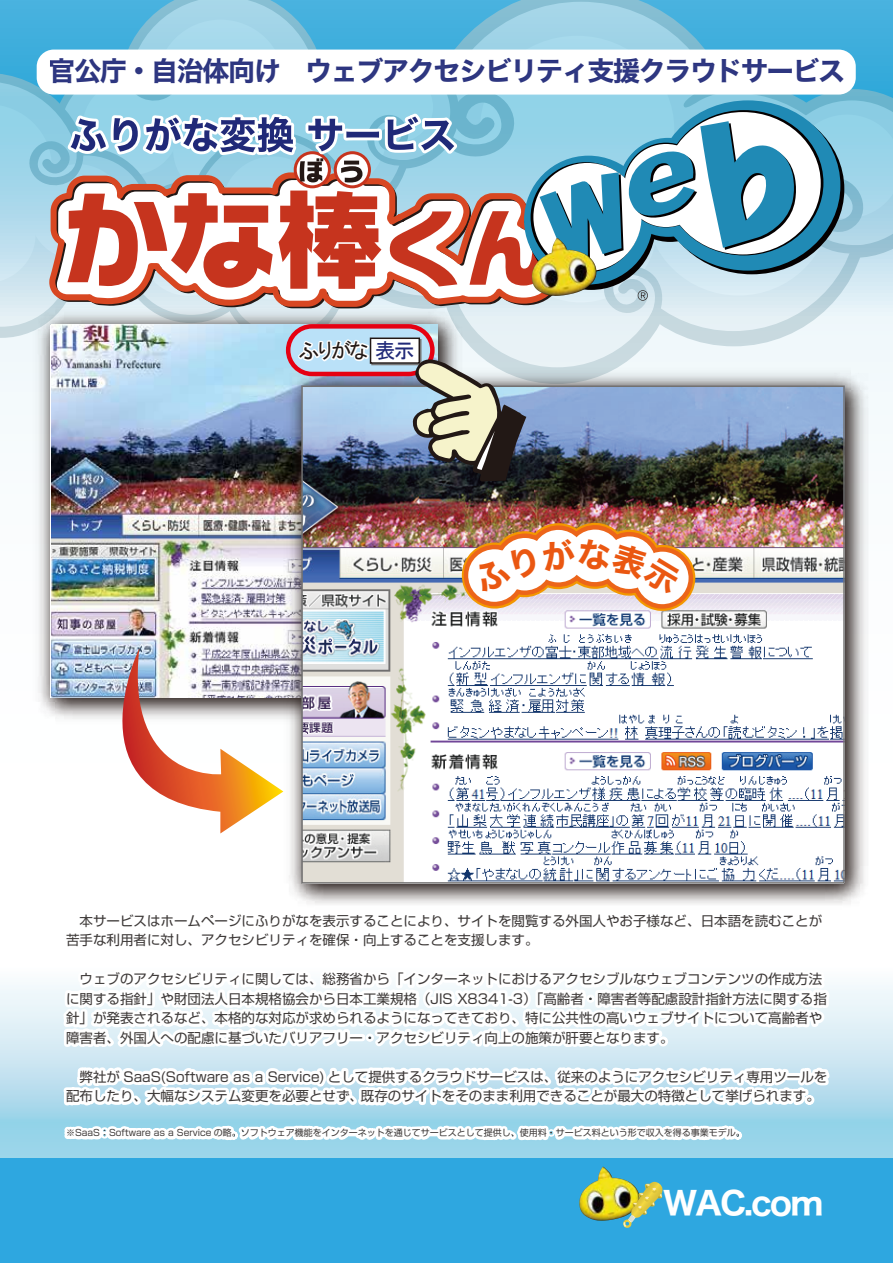
<style>
.page{position:relative;width:893px;height:1263px;background:#fff}
.page>*{position:absolute;margin:0;border:0;box-sizing:border-box;transform-origin:0 0}
.t1{font:31.5px "Hiragino Kaku W7 90 msp RKSJ H";letter-spacing:-.05em;color:#fff}
.t2{font:27px "Hiragino Kaku W7 90 msp RKSJ H";letter-spacing:-.05em;color:#202978}
.t3{font:21px "MS P Gothic";letter-spacing:-.1em;color:#221815}
.t4{font:13.5px/19.5px "Shin Go Pro";color:#3e3a39}
.t5{font:9px "Shin Go Pro";color:#3e3a39}
.s1{color:#202978}
</style>
<div class="page">
<svg style="left:0;top:984px;width:893px;height:174px;background:#c2e3f0"></svg>
<div style="left:0;top:1158px;width:893px;height:105px;background:#2ea7e0"></div>
<img style="left:35px;top:481px;width:17px;height:233px">
<img style="left:51px;top:481px;width:230px;height:217px">
<img style="left:281px;top:481px;width:588px;height:423px">
<img style="left:304px;top:481px;width:538px;height:400px">
<img style="left:0;top:0;width:893px;height:481px">
<svg style="left:52px;top:648px;width:783px;height:580px"></svg>
<div style="left:733px;top:1131px;width:9px;height:9px;border:6px solid #fff;border-radius:50%"></div>
<div style="left:734px;top:1131px;width:8px;height:8px;border:6px solid #fff;border-radius:50%"></div>
<img style="left:454px;top:515px;width:248px;height:104px">
<h2 class="t2" style="left:49px;top:58px;width:798px">官公庁・自治体向け　ウェブアクセシビリティ支援クラウドサービス</h2>
<h3 class="t3" style="left:298px;top:340px;width:118px">ふりがな<span class="s1">表示</span></h3>
<p class="t4" style="left:66px;top:909px;width:758px">　本サービスはホームページにふりがなを表示することにより、サイトを閲覧する外国人やお子様など、日本語を読むことが苦手な利用者に対し、アクセシビリティを確保・向上することを支援します。</p>
<p class="t4" style="left:66px;top:968px;width:762px">　ウェブのアクセシビリティに関しては、総務省から「インターネットにおけるアクセシブルなウェブコンテンツの作成方法に関する指針」や財団法人日本規格協会から日本工業規格（JIS X8341-3）「高齢者・障害者等配慮設計指針方法に関する指針」が発表されるなど、本格的な対応が求められるようになってきており、特に公共性の高いウェブサイトについて高齢者や障害者、外国人への配慮に基づいたバリアフリー・アクセシビリティ向上の施策が肝要となります。</p>
<p class="t4" style="left:66px;top:1065px;width:763px">　弊社が SaaS(Software as a Service) として提供するクラウドサービスは、従来のようにアクセシビリティ専用ツールを配布したり、大幅なシステム変更を必要とせず、既存のサイトをそのまま利用できることが最大の特徴として挙げられます。</p>
<p class="t5" style="left:66px;top:1125px;width:680px">※SaaS：Software as a Service の略。ソフトウェア機能をインターネットを通じてサービスとして提供し、使用料・サービス料という形で収入を得る事業モデル。</p>
<h1 class="t1" style="left:663px;top:1187px;width:162px">WAC.com</h1>
</div>
